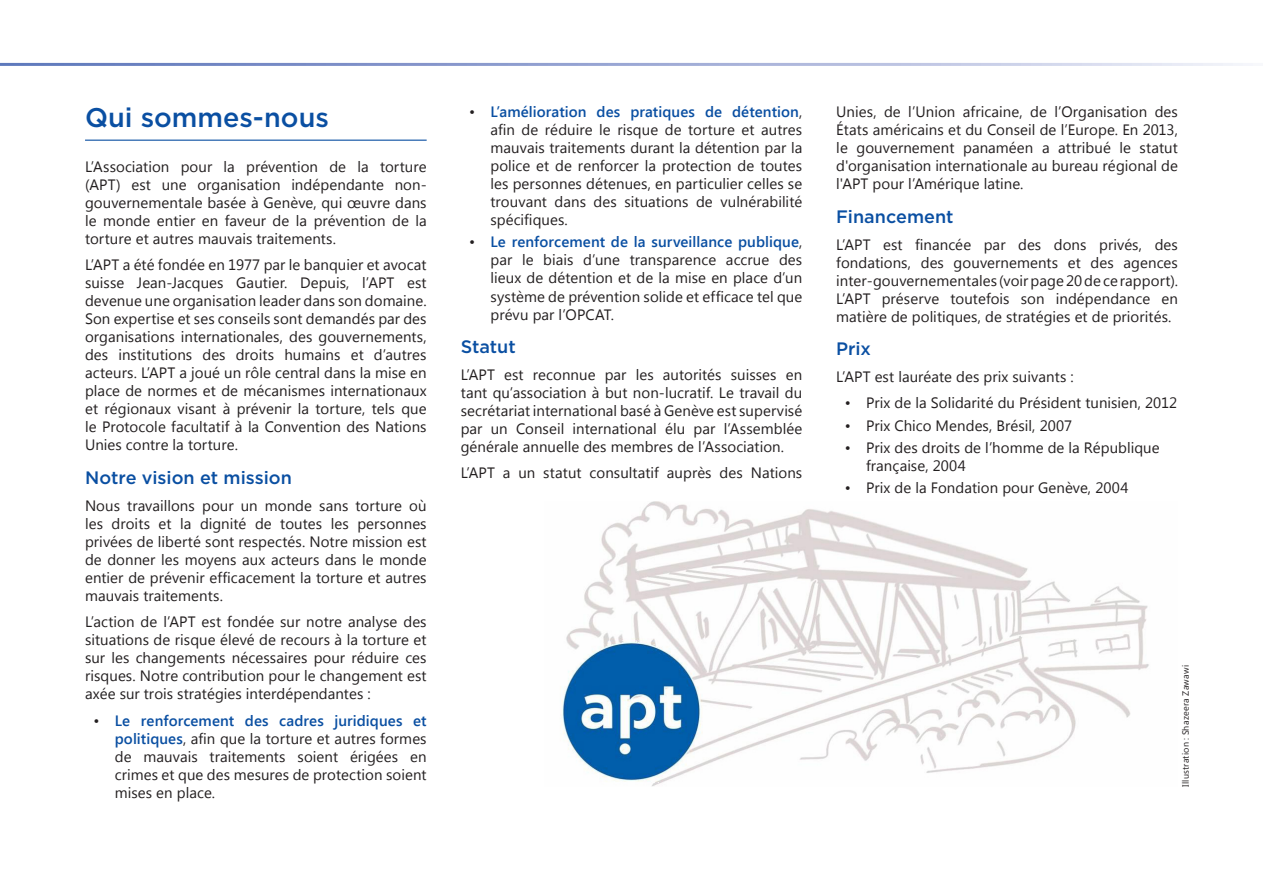
<style>
.page{position:relative;width:1263px;height:893px;background:#fff}
.page>*{position:absolute;margin:0;border:0;box-sizing:border-box;transform-origin:0 0}
.sub-heading_blue{font:500 27px "Gotham";color:#0a4fa2}
.sub_sub_heading_blue{font:500 18px "Gotham";letter-spacing:-.005em;color:#0a4fa2}
.text{font:15px/18px "Segoe UI";letter-spacing:.005em;color:#231f20;text-align:justify}
.photo_credits{font:9px "Segoe UI";letter-spacing:.025em;color:#231f20}
.s1{font-weight:600;color:#0a4fa2}
</style>
<div class="page">
<svg style="left:0;top:62px;width:1243px;height:4px"></svg>
<img style="left:560px;top:502px;width:589px;height:285px">
<hr style="left:85px;top:140px;width:342px;height:1px;background:#0a4fa2">
<p class="sub-heading_blue" style="left:85px;top:101px;width:245px">Qui sommes-nous</p>
<p class="text" style="left:85px;top:157px;width:343px">L’Association pour la prévention de la torture (APT) est une organisation indépendante non&shy;gouvernementale basée à Genève, qui œuvre dans le monde entier en faveur de la prévention de la torture et autres mauvais traitements.</p>
<p class="text" style="left:85px;top:255px;width:343px">L’APT a été fondée en 1977 par le banquier et avocat suisse Jean-Jacques Gautier. Depuis, l’APT est devenue une organisation leader dans son domaine.<br>Son expertise et ses conseils sont demandés par des organisations internationales, des gouvernements, des institutions des droits humains et d’autres acteurs. L’APT a joué un rôle central dans la mise en place de normes et de mécanismes internationaux et régionaux visant à prévenir la torture, tels que le Protocole facultatif à la Convention des Nations Unies contre la torture.</p>
<p class="sub_sub_heading_blue" style="left:85px;top:467px;width:208px">Notre vision et mission</p>
<p class="text" style="left:85px;top:496px;width:343px">Nous travaillons pour un monde sans torture où les droits et la dignité de toutes les personnes privées de liberté sont respectés. Notre mission est de donner les moyens aux acteurs dans le monde entier de prévenir efficacement la torture et autres mauvais traitements.</p>
<p class="text" style="left:85px;top:612px;width:343px">L’action de l’APT est fondée sur notre analyse des situations de risque élevé de recours à la torture et sur les changements nécessaires pour réduire ces risques. Notre contribution pour le changement est axée sur trois stratégies interdépendantes :</p>
<p class="text" style="left:115px;top:711px;width:313px;text-indent:-21px">• <span class="s1">Le renforcement des cadres juridiques et politiques</span>, afin que la torture et autres formes de mauvais traitements soient érigées en crimes et que des mesures de protection soient mises en place.</p>
<p class="text" style="left:490px;top:102px;width:313px;text-indent:-21px">• <span class="s1">L’amélioration des pratiques de détention</span>, afin de réduire le risque de torture et autres mauvais traitements durant la détention par la police et de renforcer la protection de toutes les personnes détenues, en particulier celles se trouvant dans des situations de vulnérabilité spécifiques.</p>
<p class="text" style="left:490px;top:232px;width:313px;text-indent:-21px">• <span class="s1">Le renforcement de la surveillance publique</span>, par le biais d’une transparence accrue des lieux de détention et de la mise en place d’un système de prévention solide et efficace tel que prévu par l’OPCAT.</p>
<p class="sub_sub_heading_blue" style="left:461px;top:336px;width:57px">Statut</p>
<p class="text" style="left:461px;top:365px;width:343px">L’APT est reconnue par les autorités suisses en tant qu’association à but non-lucratif. Le travail du secrétariat international basé à Genève est supervisé par un Conseil international élu par l’Assemblée générale annuelle des membres de l’Association.</p>
<p class="text" style="left:461px;top:463px;width:343px">L’APT a un statut consultatif auprès des Nations</p>
<p class="text" style="left:836px;top:102px;width:343px">Unies, de l’Union africaine, de l’Organisation des États américains et du Conseil de l’Europe. En 2013, le gouvernement panaméen a attribué le statut d'organisation internationale au bureau régional de l'APT pour l’Amérique latine.</p>
<p class="sub_sub_heading_blue" style="left:836px;top:206px;width:119px">Financement</p>
<p class="text" style="left:836px;top:234px;width:343px">L’APT est financée par des dons privés, des fondations, des gouvernements et des agences inter-gouvernementales (voir page 20 de ce rapport).<br>L’APT préserve toutefois son indépendance en matière de politiques, de stratégies et de priorités.</p>
<p class="sub_sub_heading_blue" style="left:836px;top:338px;width:36px">Prix</p>
<p class="text" style="left:836px;top:367px;width:239px">L’APT est lauréate des prix suivants :</p>
<p class="text" style="left:845px;top:393px;width:334px">• Prix de la Solidarité du Président tunisien, 2012</p>
<p class="text" style="left:845px;top:416px;width:229px">• Prix Chico Mendes, Brésil, 2007</p>
<p class="text" style="left:866px;top:438px;width:295px;text-indent:-21px">• Prix des droits de l’homme de la République française, 2004</p>
<p class="text" style="left:845px;top:478px;width:285px">• Prix de la Fondation pour Genève, 2004</p>
<p class="photo_credits" style="left:1179px;top:787px;width:123px;rotate:-90deg">Illustration : Shazeera Zawawi</p>
</div>
